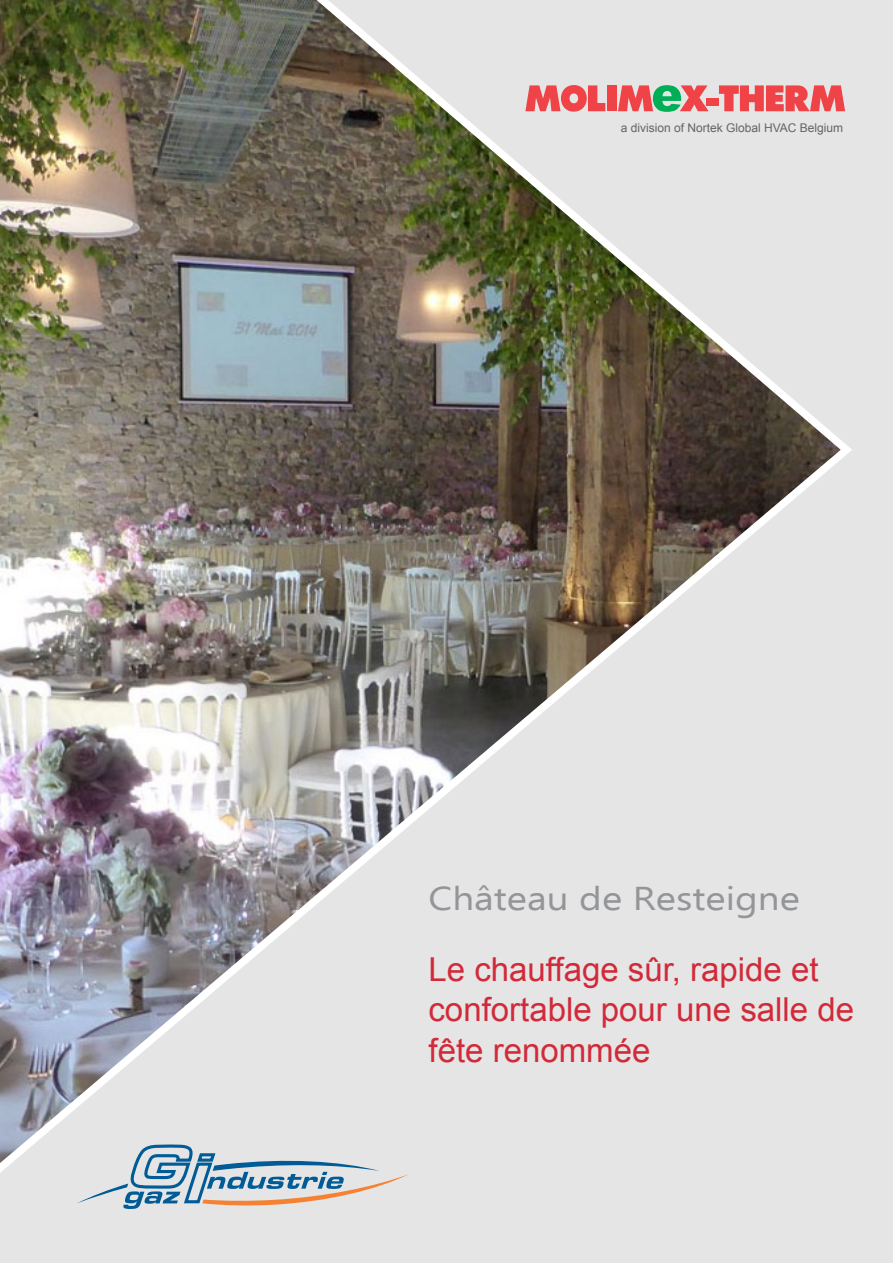
<style>
.page{position:relative;width:893px;height:1263px;background:#e6e5e6}
.page>*{position:absolute;margin:0;border:0;box-sizing:border-box;transform-origin:0 0}
.t1{font:33px/40.5px "Arial";color:#d12a39}
.t2{font:33px "Ebrima";color:#939598;scale:1.17 1}
.t3{font:12px "Arial";color:#636466}
</style>
<div class="page">
<img style="left:0;top:0;width:852px;height:1173px">
<svg style="left:77px;top:1144px;width:332px;height:65px"></svg>
<p class="t3" style="left:621px;top:120px;width:224px">a division of Nortek Global HVAC Belgium</p>
<p class="t2" style="left:428px;top:875px;width:319px">Château de Resteigne</p>
<p class="t1" style="left:428px;top:949px;width:427px">Le chauffage sûr, rapide et confortable pour une salle de fête renommée</p>
</div>
